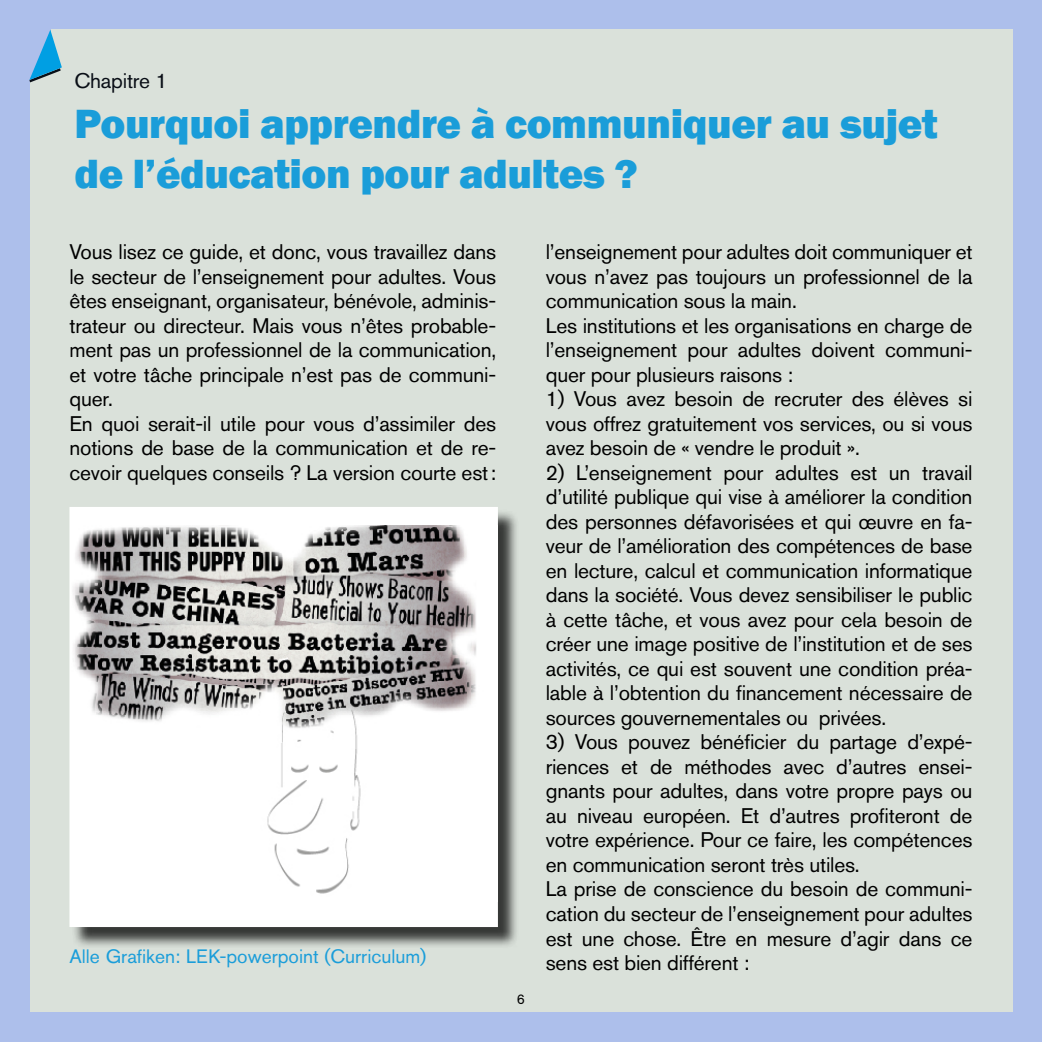
<style>
.page{position:relative;width:1042px;height:1042px;background:#adbfeb}
.page>*{position:absolute;margin:0;border:0;box-sizing:border-box;transform-origin:0 0}
.t1{font:800 42px/50.4px "Franklin Gothic";letter-spacing:-.01em;color:#1a9dd9}
.t2{font:21px/24.5px "Akzidenz Grotesk Pro";letter-spacing:-.01em;color:#000}
.t3{font:21px "Akzidenz Grotesk Pro";letter-spacing:-.01em;color:#090e16}
.t4{font:19.25px "Akzidenz Grotesk Pro";color:#1a9dd9}
.t5{font:14px "Akzidenz Grotesk Pro";color:#000}
</style>
<div class="page">
<div style="left:30px;top:30px;width:982px;height:982px;background:#dae1da"></div>
<svg style="left:29px;top:29px;width:70px;height:54px"></svg>
<div style="left:72px;top:509px;width:447px;height:440px;background:#000;opacity:.75"></div>
<div style="left:70px;top:508px;width:427px;height:418px;background:#fff"></div>
<img style="left:73px;top:525px;width:403px;height:369px">
<div style="left:69px;top:507px;width:429px;height:420px;border:2px solid #fff"></div>
<p class="t3" style="left:74px;top:67px;width:95px">Chapitre 1</p>
<h1 class="t1" style="left:74px;top:99px;width:865px">Pourquoi apprendre à communiquer au sujet de l’éducation pour adultes ?</h1>
<p class="t2" style="left:69px;top:239px;width:428px">Vous lisez ce guide, et donc, vous travaillez dans le secteur de l’enseignement pour adultes. Vous êtes enseignant, organisateur, bénévole, adminis&shy;trateur ou directeur. Mais vous n’êtes probable&shy;ment pas un professionnel de la communication, et votre tâche principale n’est pas de communi&shy;quer.<br>En quoi serait-il utile pour vous d’assimiler des notions de base de la communication et de re&shy;cevoir quelques conseils ? La version courte est:</p>
<p class="t2" style="left:546px;top:239px;width:428px">l’enseignement pour adultes doit communiquer et vous n’avez pas toujours un professionnel de la communication sous la main.<br>Les institutions et les organisations en charge de l’enseignement pour adultes doivent communi&shy;quer pour plusieurs raisons :</p>
<p class="t2" style="left:546px;top:386px;width:428px;text-align:justify">1) Vous avez besoin de recruter des élèves si vous offrez gratuitement vos services, ou si vous avez besoin de « vendre le produit ».</p>
<p class="t2" style="left:546px;top:460px;width:428px;text-align:justify">2) L’enseignement pour adultes est un travail d’utilité publique qui vise à améliorer la condition des personnes défavorisées et qui œuvre en fa&shy;veur de l’amélioration des compétences de base en lecture, calcul et communication informatique dans la société. Vous devez sensibiliser le public à cette tâche, et vous avez pour cela besoin de créer une image positive de l’institution et de ses activités, ce qui est souvent une condition préa&shy;lable à l’obtention du financement nécessaire de sources gouvernementales ou privées.</p>
<p class="t2" style="left:546px;top:730px;width:428px">3) Vous pouvez bénéficier du partage d’expé&shy;riences et de méthodes avec d’autres ensei&shy;gnants pour adultes, dans votre propre pays ou au niveau européen. Et d’autres profiteront de votre expérience. Pour ce faire, les compétences en communication seront très utiles.<br>La prise de conscience du besoin de communi&shy;cation du secteur de l’enseignement pour adultes est une chose. Être en mesure d’agir dans ce sens est bien différent :</p>
<p class="t4" style="left:69px;top:944px;width:358px">Alle Grafiken: LEK-powerpoint (Curriculum)</p>
<p class="t5" style="left:517px;top:990px;width:10px">6</p>
</div>
